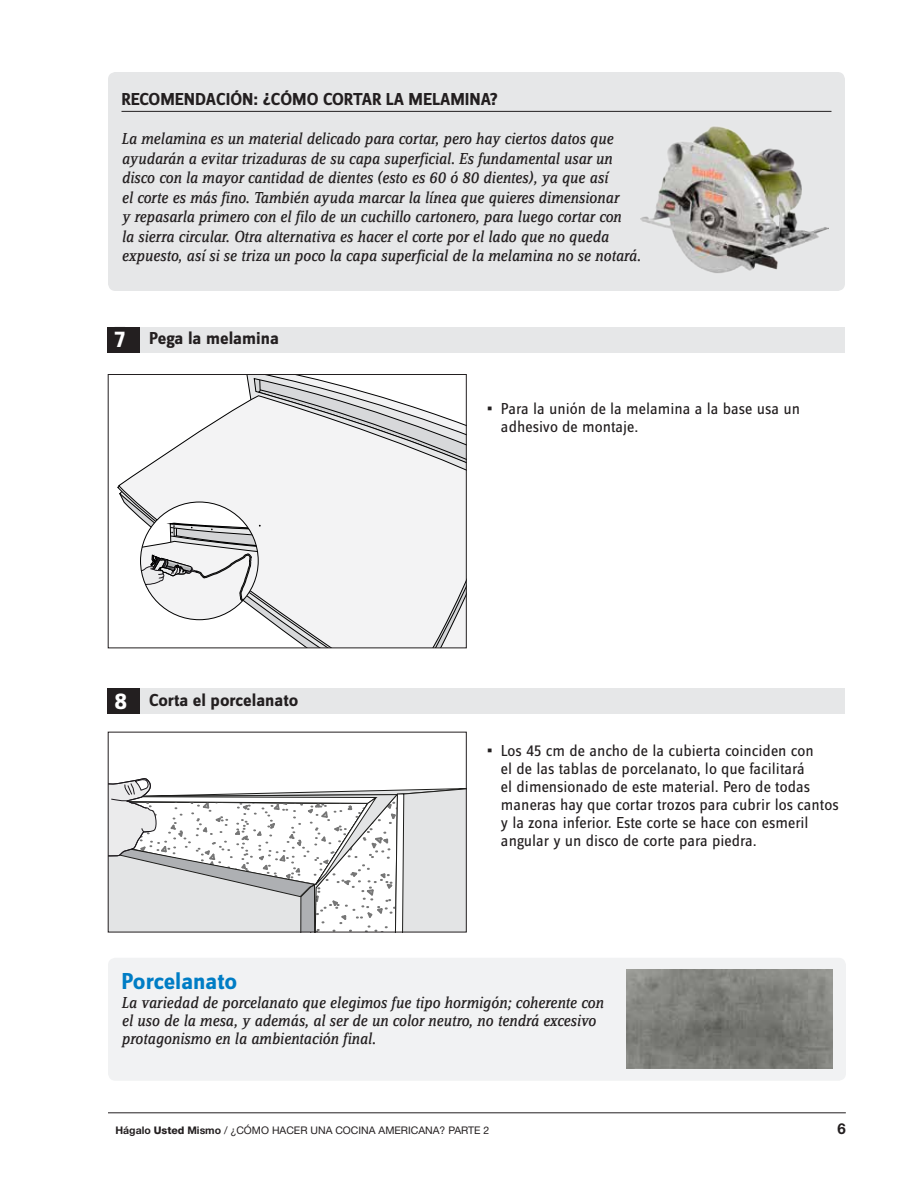
<style>
.page{position:relative;width:918px;height:1188px;background:#fff}
.page>*{position:absolute;margin:0;border:0;box-sizing:border-box;transform-origin:0 0}
.t1{font:700 24px "Zine Sans Dis";color:#007dc5}
.t2{font:700 24px "Zine Sans Dis";color:#fff}
.t3{font:700 18px "Zine Sans Dis";color:#231f20}
.t4{font:italic 16.5px/19.5px "Zine Serif Dis";color:#231f20}
.t5{font:16.5px/18px "Zine Sans Dis";color:#231f20}
.t6{font:700 15px "Helvetica Neue LT Std";color:#231f20}
.t7{font:10.5px "Helvetica Neue LT Std";color:#231f20}
.s1{font-size:24px;color:#fff}
.s2{font-weight:900}
.s3{font-weight:700}
.s4{font-weight:800}
</style>
<div class="page">
<hr style="left:108px;top:1113px;width:738px;height:1px;background:#231f20">
<div style="left:140px;top:327px;width:705px;height:25px;background:#e6e7e8"></div>
<div style="left:107px;top:327px;width:33px;height:25px;background:#231f20"></div>
<svg style="left:120px;top:376px;width:344px;height:270px"></svg>
<div style="left:108px;top:374px;width:358px;height:274px;border:1px solid #231f20"></div>
<div style="left:108px;top:72px;width:737px;height:219px;background:#e6e7e8;border-radius:8px"></div>
<hr style="left:122px;top:111px;width:709px;height:1px;background:#231f20">
<img style="left:641px;top:126px;width:187px;height:147px">
<div style="left:140px;top:688px;width:705px;height:26px;background:#e6e7e8"></div>
<div style="left:107px;top:688px;width:33px;height:26px;background:#231f20"></div>
<svg style="left:108px;top:778px;width:358px;height:155px"></svg>
<div style="left:108px;top:958px;width:738px;height:123px;background:#f1f2f3;border-radius:8px"></div>
<img style="left:627px;top:970px;width:205px;height:99px">
<p class="t3" style="left:122px;top:90px;width:378px">RECOMENDACIÓN: ¿CÓMO CORTAR LA MELAMINA?</p>
<p class="t4" style="left:122px;top:130px;width:521px">La melamina es un material delicado para cortar, pero hay ciertos datos que ayudarán a evitar trizaduras de su capa superficial. Es fundamental usar un disco con la mayor cantidad de dientes (esto es 60 ó 80 dientes), ya que así<br>el corte es más fino. También ayuda marcar la línea que quieres dimensionar<br>y repasarla primero con el filo de un cuchillo cartonero, para luego cortar con<br>la sierra circular. Otra alternativa es hacer el corte por el lado que no queda expuesto, así si se triza un poco la capa superficial de la melamina no se notará.</p>
<h1 class="t2" style="left:115px;top:327px;width:12px">7</h1>
<p class="t3" style="left:149px;top:329px;width:131px">Pega la melamina</p>
<p class="t3" style="left:115px;top:691px;width:185px"><span class="s1">8</span> Corta el porcelanato</p>
<p class="t5" style="left:501px;top:400px;width:301px;text-indent:-13px"><span class="s2">•</span> Para la unión de la melamina a la base usa un adhesivo de montaje.</p>
<p class="t5" style="left:501px;top:742px;width:339px;text-indent:-13px"><span class="s2">•</span> Los 45 cm de ancho de la cubierta coinciden con<br>el de las tablas de porcelanato, lo que facilitará<br>el dimensionado de este material. Pero de todas maneras hay que cortar trozos para cubrir los cantos y la zona inferior. Este corte se hace con esmeril angular y un disco de corte para piedra.</p>
<h1 class="t1" style="left:122px;top:968px;width:117px">Porcelanato</h1>
<p class="t4" style="left:122px;top:994px;width:484px;line-height:18px">La variedad de porcelanato que elegimos fue tipo hormigón; coherente con el uso de la mesa, y además, al ser de un color neutro, no tendrá excesivo protagonismo en la ambientación final.</p>
<p class="t7" style="left:116px;top:1124px;width:375px"><span class="s3">Hágalo</span> <span class="s4">Usted</span> <span class="s3">Mismo</span> / ¿CÓMO HACER UNA COCINA AMERICANA? PARTE 2</p>
<p class="t6" style="left:838px;top:1119px;width:10px">6</p>
</div>
